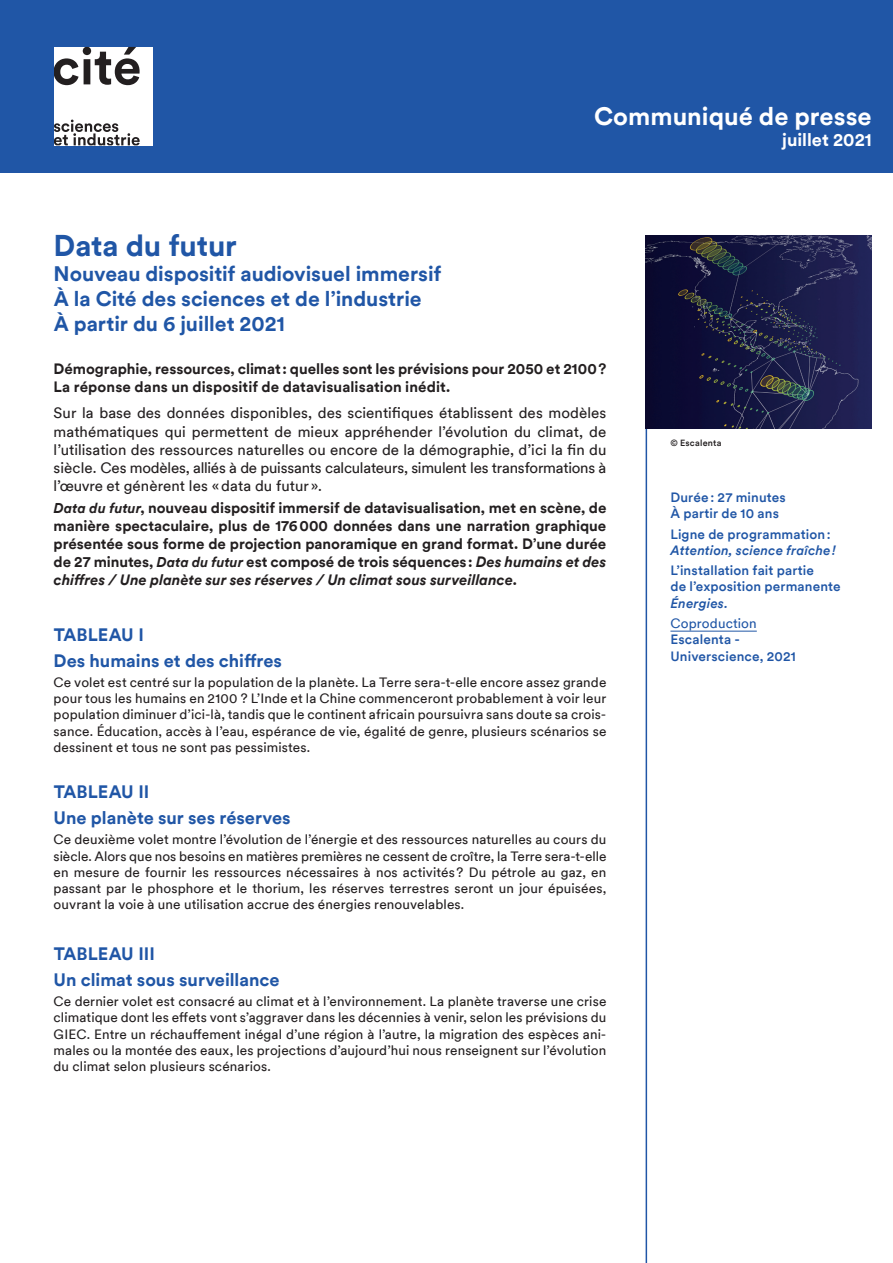
<style>
.page{position:relative;width:893px;height:1263px;background:#fff}
.page>*{position:absolute;margin:0;border:0;box-sizing:border-box;transform-origin:0 0}
.t1{font:700 30px "CSI Circular TT";letter-spacing:-.005em;color:#2056a6}
.t2{font:700 25.2px "CSI Circular TT";color:#fff}
.t3{font:700 21px/25.2px "CSI Circular TT";letter-spacing:-.005em;color:#2056a6}
.t4{font:700 18px/25.8px "CSI Circular TT";color:#2056a6}
.t5{font:700 18px "CSI Circular TT";color:#fff}
.t6{font:700 15px/18px "CSI Circular TT";color:#231f20}
.t7{font:15px/18px "CSI Circular TT";letter-spacing:-.01em;color:#231f20;text-align:justify}
.t8{font:13.5px/16.2px "CSI Circular TT";letter-spacing:.01em;color:#231f20;text-align:justify}
.t9{font:500 13.5px/16.2px "CSI Circular TT";letter-spacing:.01em;color:#2056a6}
.t10{font:italic 500 13.5px "CSI Circular TT";letter-spacing:.01em;color:#2056a6}
.t11{font:13.5px "CSI Circular TT";letter-spacing:.01em;color:#2056a6}
.t12{font:500 9px "CSI Circular TT";letter-spacing:.025em;color:#231f20}
.s1{font-style:italic;font-size:14.25px}
.s2{font-style:italic}
</style>
<div class="page">
<hr style="left:646px;top:255px;width:1px;height:1008px;background:#2056a6">
<div style="left:0;top:0;width:893px;height:172px;background:#2056a6"></div>
<div style="left:54px;top:47px;width:98px;height:98px;background:#fff"></div>
<svg style="left:54px;top:120px;width:86px;height:25px"></svg>
<svg style="left:54px;top:47px;width:86px;height:38px"></svg>
<hr style="left:670px;top:631px;width:87px;height:1px;background:#2056a6">
<img style="left:646px;top:235px;width:226px;height:194px">
<h2 class="t2" style="left:594px;top:98px;width:279px">Communiqué de presse</h2>
<h3 class="t5" style="left:782px;top:127px;width:91px">juillet 2021</h3>
<h1 class="t1" style="left:54px;top:224px;width:185px">Data du futur</h1>
<h3 class="t3" style="left:54px;top:260px;width:389px">Nouveau dispositif audiovisuel immersif<br>À la Cité des sciences et de l’industrie<br>À partir du 6 juillet 2021</h3>
<p class="t6" style="left:54px;top:359px;width:554px">Démographie, ressources, climat: quelles sont les prévisions pour 2050 et 2100?<br>La réponse dans un dispositif de datavisualisation inédit.</p>
<p class="t7" style="left:54px;top:404px;width:554px">Sur la base des données disponibles, des scientifiques établissent des modèles mathématiques qui permettent de mieux appréhender l’évolution du climat, de l’utilisation des ressources naturelles ou encore de la démographie, d’ici la fin du siècle. Ces modèles, alliés à de puissants calculateurs, simulent les transformations à l’œuvre et génèrent les «data du futur».</p>
<p class="t6" style="left:54px;top:498px;width:554px;text-align:justify"><span class="s1">Data du futur</span>, nouveau dispositif immersif de datavisualisation, met en scène, de manière spectaculaire, plus de 176000 données dans une narration graphique présentée sous forme de projection panoramique en grand format. D’une durée de 27 minutes, <span class="s1">Data du futur</span> est composé de trois séquences: <span class="s2">Des humains et des chiffres / Une planète sur ses réserves / Un climat sous surveillance</span>.</p>
<h3 class="t4" style="left:54px;top:621px;width:230px">TABLEAU I<br>Des humains et des chiffres</h3>
<p class="t8" style="left:54px;top:674px;width:554px">Ce volet est centré sur la population de la planète. La Terre sera-t-elle encore assez grande pour tous les humains en 2100 ? L’Inde et la Chine commenceront probablement à voir leur population diminuer d’ici-là, tandis que le continent africain poursuivra sans doute sa crois&shy;sance. Éducation, accès à l’eau, espérance de vie, égalité de genre, plusieurs scénarios se dessinent et tous ne sont pas pessimistes.</p>
<h3 class="t4" style="left:54px;top:778px;width:239px">TABLEAU II<br>Une planète sur ses réserves</h3>
<p class="t8" style="left:54px;top:831px;width:554px">Ce deuxième volet montre l’évolution de l’énergie et des ressources naturelles au cours du siècle. Alors que nos besoins en matières premières ne cessent de croître, la Terre sera-t-elle en mesure de fournir les ressources nécessaires à nos activités? Du pétrole au gaz, en passant par le phosphore et le thorium, les réserves terrestres seront un jour épuisées, ouvrant la voie à une utilisation accrue des énergies renouvelables.</p>
<h3 class="t4" style="left:54px;top:940px;width:228px">TABLEAU III<br>Un climat sous surveillance</h3>
<p class="t8" style="left:54px;top:993px;width:554px">Ce dernier volet est consacré au climat et à l’environnement. La planète traverse une crise climatique dont les effets vont s’aggraver dans les décennies à venir, selon les prévisions du GIEC. Entre un réchauffement inégal d’une région à l’autre, la migration des espèces ani&shy;males ou la montée des eaux, les projections d’aujourd’hui nous renseignent sur l’évolution du climat selon plusieurs scénarios.</p>
<p class="t12" style="left:670px;top:436px;width:53px">© Escalenta</p>
<p class="t9" style="left:670px;top:488px;width:117px">Durée: 27 minutes<br>À partir de 10 ans</p>
<p class="t9" style="left:670px;top:525px;width:162px">Ligne de programmation:</p>
<p class="t10" style="left:670px;top:541px;width:167px">Attention, science fraîche!</p>
<p class="t9" style="left:670px;top:562px;width:172px">L’installation fait partie<br>de l’exposition permanente</p>
<p class="t10" style="left:670px;top:594px;width:59px">Énergies.</p>
<p class="t11" style="left:670px;top:614px;width:88px">Coproduction</p>
<p class="t9" style="left:670px;top:631px;width:127px">Escalenta -<br>Universcience, 2021</p>
</div>
